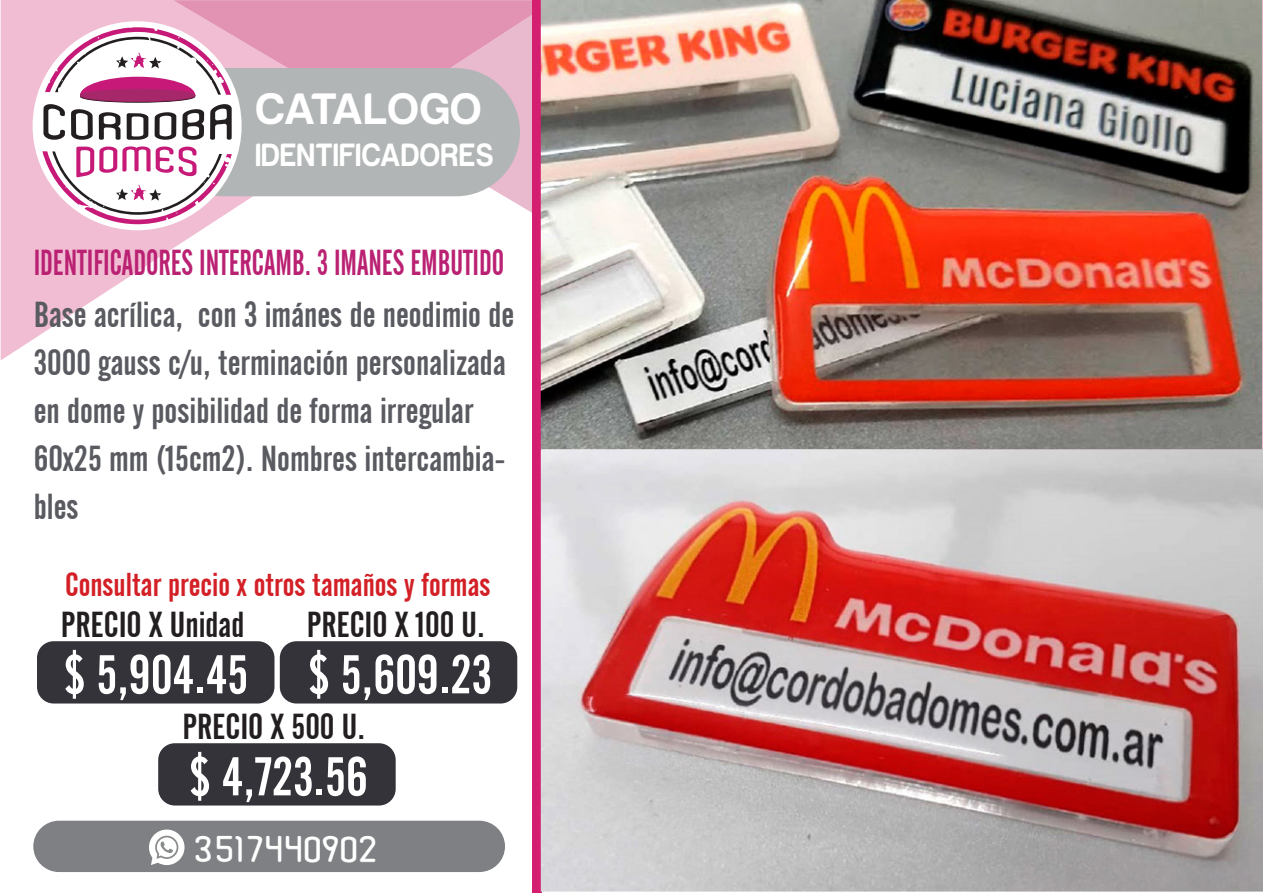
<style>
.page{position:relative;width:1263px;height:893px;background:#fff}
.page>*{position:absolute;margin:0;border:0;box-sizing:border-box;transform-origin:0 0}
.precios{font:54px "Alternate Gothic No 2 BT";color:#fff}
.t1{font:700 45px "Harabara Mais Bold Harabara Mais";color:#fff}
.detalle{font:36px/48px "Alternate Gothic No 2 BT";color:#595b61}
.PRODUCTO{font:36px "Alternate Gothic No 2 BT";color:#ba2172;scale:.82 1}
.t2{font:36px "Alternate Gothic No 2 BT";color:#231f20}
.t3{font:35.4px "Adidas Unity";color:#fff}
.t4{font:33px "Alternate Gothic No 2 BT";color:#d32026}
.t5{font:700 33px "Harabara Mais Bold Harabara Mais";color:#fff;scale:.89 1}
</style>
<div class="page">
<svg style="left:1px;top:0;width:372px;height:360px"></svg>
<div style="left:532px;top:0;width:10px;height:893px;background:#d41f70"></div>
<div style="left:159px;top:68px;width:361px;height:128px;background:#b2b5b5;border-radius:64px"></div>
<div style="left:33px;top:21px;width:209px;height:209px;background:#fff;border-radius:50%"></div>
<svg style="left:43px;top:0;width:498px;height:140px"></svg>
<svg style="left:42px;top:146px;width:190px;height:78px"></svg>
<div style="left:33px;top:821px;width:472px;height:51px;background:#7e8083;border-radius:26px"></div>
<svg style="left:149px;top:829px;width:36px;height:36px"></svg>
<img style="left:541px;top:0;width:722px;height:892px">
<div style="left:37px;top:641px;width:237px;height:62px;background:#333339;border-radius:17px"></div>
<div style="left:158px;top:743px;width:238px;height:62px;background:#333339;border-radius:17px"></div>
<div style="left:280px;top:641px;width:237px;height:62px;background:#333339;border-radius:17px"></div>
<p class="t1" style="left:255px;top:82px;width:228px">CATALOGO</p>
<p class="t5" style="left:255px;top:135px;width:270px">IDENTIFICADORES</p>
<p class="PRODUCTO" style="left:34px;top:242px;width:575px">IDENTIFICADORES INTERCAMB. 3 IMANES EMBUTIDO</p>
<p class="detalle" style="left:34px;top:291px;width:482px">Base acrílica, con 3 imánes de neodimio de 3000 gauss c/u, terminación personalizada en dome y posibilidad de forma irregular 60x25 mm (15cm2). Nombres intercambia&shy;bles</p>
<p class="t4" style="left:65px;top:566px;width:427px">Consultar precio x otros tamaños y formas</p>
<p class="t2" style="left:61px;top:604px;width:185px">PRECIO X Unidad</p>
<p class="precios" style="left:64px;top:645px;width:186px">$ 5,904.45</p>
<p class="t2" style="left:307px;top:604px;width:180px">PRECIO X 100 U.</p>
<p class="precios" style="left:308px;top:645px;width:186px">$ 5,609.23</p>
<p class="t2" style="left:183px;top:706px;width:184px">PRECIO X 500 U.</p>
<p class="precios" style="left:189px;top:747px;width:180px">$ 4,723.56</p>
<p class="t3" style="left:194px;top:829px;width:186px">3517440902</p>
</div>
